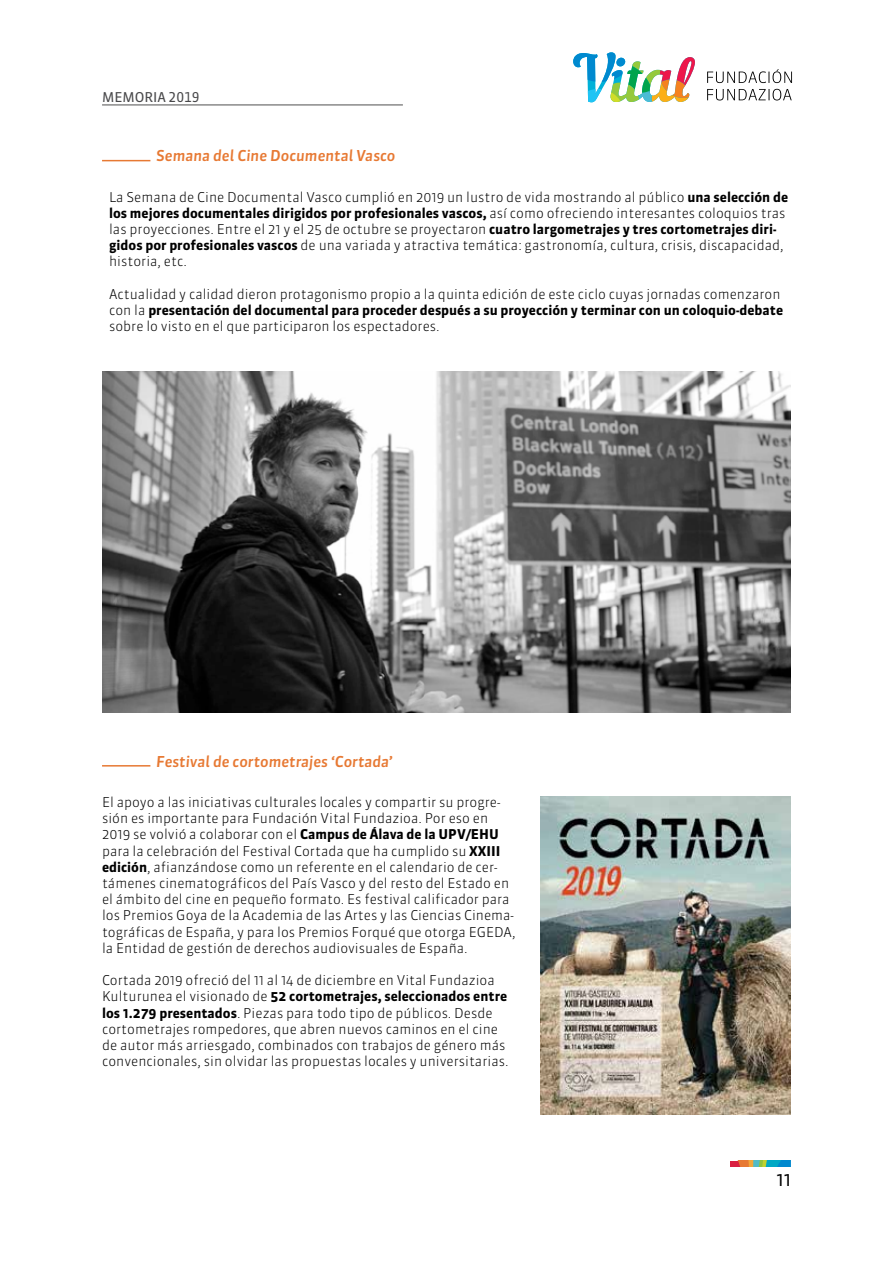
<style>
.page{position:relative;width:893px;height:1263px;background:#fff}
.page>*{position:absolute;margin:0;border:0;box-sizing:border-box;transform-origin:0 0}
.t1{font:18px "Sanuk";color:#000}
.t2{font:italic 500 15px "Sanuk";color:#e77933}
.t3{font:300 13.5px/16.2px "Sanuk";color:#000}
.t4{font:13.5px "Sanuk TF";color:#48484a}
.s1{font-weight:700}
</style>
<div class="page">
<svg style="left:707px;top:89px;width:85px;height:11px"></svg>
<svg style="left:707px;top:69px;width:85px;height:14px"></svg>
<svg style="left:573px;top:52px;width:122px;height:50px"></svg>
<svg style="left:730px;top:1161px;width:61px;height:6px"></svg>
<hr style="left:102px;top:105px;width:301px;height:1px;background:#000">
<hr style="left:102px;top:160px;width:48px;height:1px;background:#e77933">
<hr style="left:102px;top:765px;width:48px;height:1px;background:#e77933">
<img style="left:102px;top:371px;width:689px;height:341px">
<img style="left:540px;top:796px;width:251px;height:318px">
<p class="t4" style="left:102px;top:89px;width:99px">MEMORIA 2019</p>
<p class="t2" style="left:156px;top:147px;width:241px">Semana del Cine Documental Vasco</p>
<p class="t3" style="left:109px;top:189px;width:680px">La Semana de Cine Documental Vasco cumplió en 2019 un lustro de vida mostrando al público <span class="s1">una selección de los mejores documentales dirigidos por profesionales vascos,</span> así como ofreciendo interesantes coloquios tras las proyecciones. Entre el 21 y el 25 de octubre se proyectaron <span class="s1">cuatro largometrajes y tres cortometrajes diri&shy;gidos por profesionales vascos</span> de una variada y atractiva temática: gastronomía, cultura, crisis, discapacidad, historia, etc.</p>
<p class="t3" style="left:109px;top:286px;width:675px">Actualidad y calidad dieron protagonismo propio a la quinta edición de este ciclo cuyas jornadas comenzaron con la <span class="s1">presentación del documental para proceder después a su proyección y terminar con un coloquio-debate </span>sobre lo visto en el que participaron los espectadores.</p>
<p class="t2" style="left:156px;top:752px;width:238px">Festival de cortometrajes ‘Cortada’</p>
<p class="t3" style="left:102px;top:794px;width:415px">El apoyo a las iniciativas culturales locales y compartir su progre&shy;sión es importante para Fundación Vital Fundazioa. Por eso en 2019 se volvió a colaborar con el <span class="s1">Campus de Álava de la UPV/EHU </span>para la celebración del Festival Cortada que ha cumplido su <span class="s1">XXIII edición</span>, afianzándose como un referente en el calendario de cer&shy;támenes cinematográficos del País Vasco y del resto del Estado en el ámbito del cine en pequeño formato. Es festival calificador para los Premios Goya de la Academia de las Artes y las Ciencias Cinema&shy;tográficas de España, y para los Premios Forqué que otorga EGEDA, la Entidad de gestión de derechos audiovisuales de España.</p>
<p class="t3" style="left:102px;top:972px;width:408px">Cortada 2019 ofreció del 11 al 14 de diciembre en Vital Fundazioa Kulturunea el visionado de <span class="s1">52 cortometrajes, seleccionados entre los 1.279 presentados</span>. Piezas para todo tipo de públicos. Desde cortometrajes rompedores, que abren nuevos caminos en el cine de autor más arriesgado, combinados con trabajos de género más convencionales, sin olvidar las propuestas locales y universitarias.</p>
<h1 class="t1" style="left:776px;top:1169px;width:16px">11</h1>
</div>
